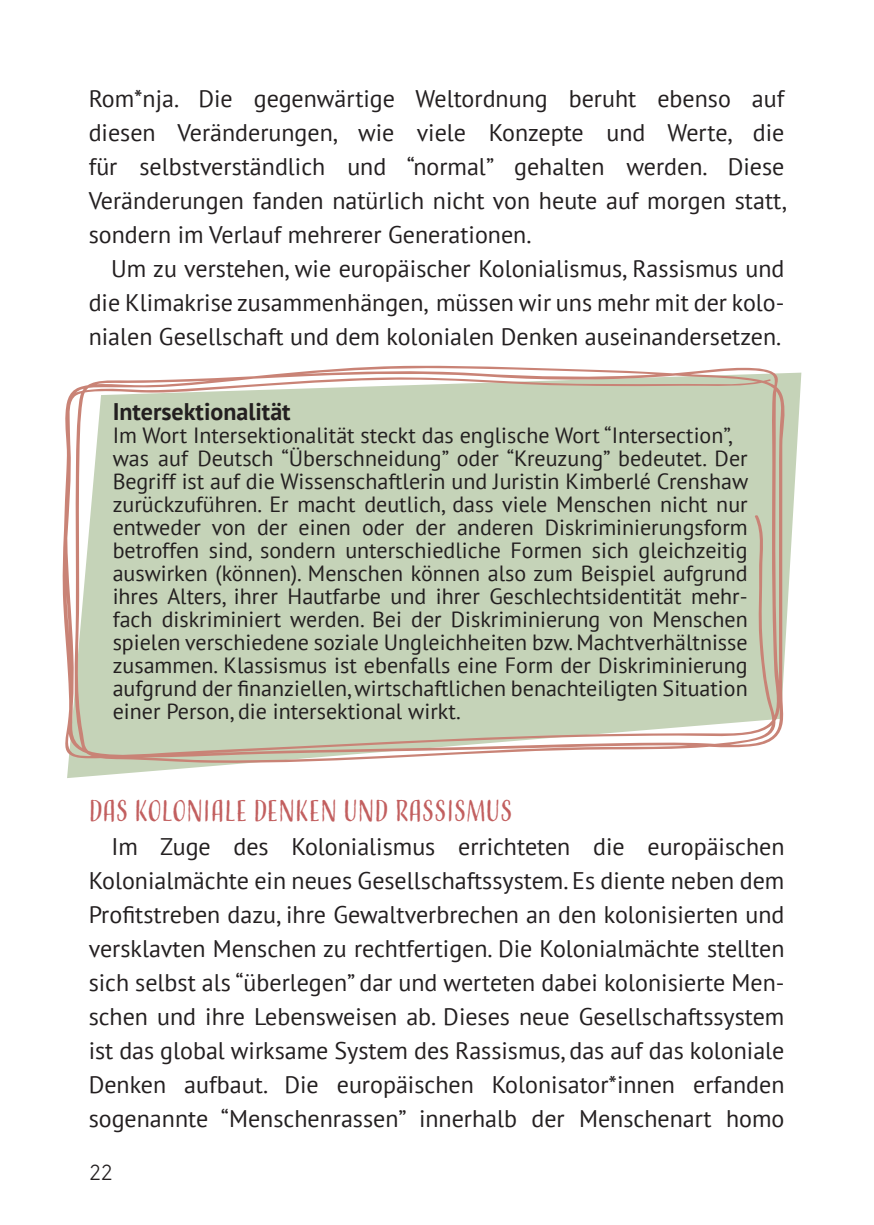
<style>
.page{position:relative;width:874px;height:1225px;background:#fff}
.page>*{position:absolute;margin:0;border:0;box-sizing:border-box;transform-origin:0 0}
.t1{font:28px "Adorn Condensed Sans";letter-spacing:-.005em;color:#c25f5f}
.t2{font:24px/34px "PT Sans";color:#231f20;text-align:justify}
.t3{font:700 24px "PT Sans";color:#231f20}
.t4{font:24px "Affogato";color:#231f20}
.t5{font:22px/23px "PT Sans";color:#231f20}
</style>
<div class="page">
<svg style="left:67px;top:372px;width:734px;height:406px"></svg>
<svg style="left:62px;top:365px;width:724px;height:399px;fill:#c5d3b8"></svg>
<p class="t2" style="left:89px;top:81px;width:698px">Rom*nja. Die gegenwärtige Weltordnung beruht ebenso auf diesen Veränderungen, wie viele Konzepte und Werte, die für selbstverständlich und “normal” gehalten werden. Diese Veränderungen fanden natürlich nicht von heute auf morgen statt, sondern im Verlauf mehrerer Generationen.</p>
<p class="t2" style="left:89px;top:251px;width:697px;text-indent:23px">Um zu verstehen, wie europäischer Kolonialismus, Rassismus und die Klimakrise zusammenhängen, müssen wir uns mehr mit der kolo&shy;nialen Gesellschaft und dem kolonialen Denken auseinandersetzen.</p>
<p class="t3" style="left:113px;top:396px;width:179px">Intersektionalität</p>
<p class="t5" style="left:113px;top:424px;width:636px">Im Wort Intersektionalität steckt das englische Wort “Intersection”, was auf Deutsch “Überschneidung” oder “Kreuzung” bedeutet. Der Begriff ist auf die Wissenschaftlerin und Juristin Kimberlé Crenshaw zurückzuführen. Er macht deutlich, dass viele Menschen nicht nur entweder von der einen oder der anderen Diskriminierungsform betroffen sind, sondern unterschiedliche Formen sich gleichzeitig auswirken (können). Menschen können also zum Beispiel aufgrund ihres Alters, ihrer Hautfarbe und ihrer Geschlechtsidentität mehr&shy;fach diskriminiert werden. Bei der Diskriminierung von Menschen spielen verschiedene soziale Ungleichheiten bzw. Machtverhältnisse zusammen. Klassismus ist ebenfalls eine Form der Diskriminierung aufgrund der finanziellen, wirtschaftlichen benachteiligten Situation einer Person, die intersektional wirkt.</p>
<p class="t1" style="left:89px;top:793px;width:425px">DAS KOLONIALE DENKEN UND RASSISMUS</p>
<p class="t2" style="left:89px;top:829px;width:697px;text-indent:23px">Im Zuge des Kolonialismus errichteten die europäischen Kolonialmächte ein neues Gesellschaftssystem. Es diente neben dem Profitstreben dazu, ihre Gewaltverbrechen an den kolonisierten und versklavten Menschen zu rechtfertigen. Die Kolonialmächte stellten sich selbst als “überlegen” dar und werteten dabei kolonisierte Men&shy;schen und ihre Lebensweisen ab. Dieses neue Gesellschaftssystem ist das global wirksame System des Rassismus, das auf das koloniale Denken aufbaut. Die europäischen Kolonisator*innen erfanden sogenannte “Menschenrassen” innerhalb der Menschenart homo</p>
<p class="t4" style="left:89px;top:1157px;width:25px">22</p>
</div>
